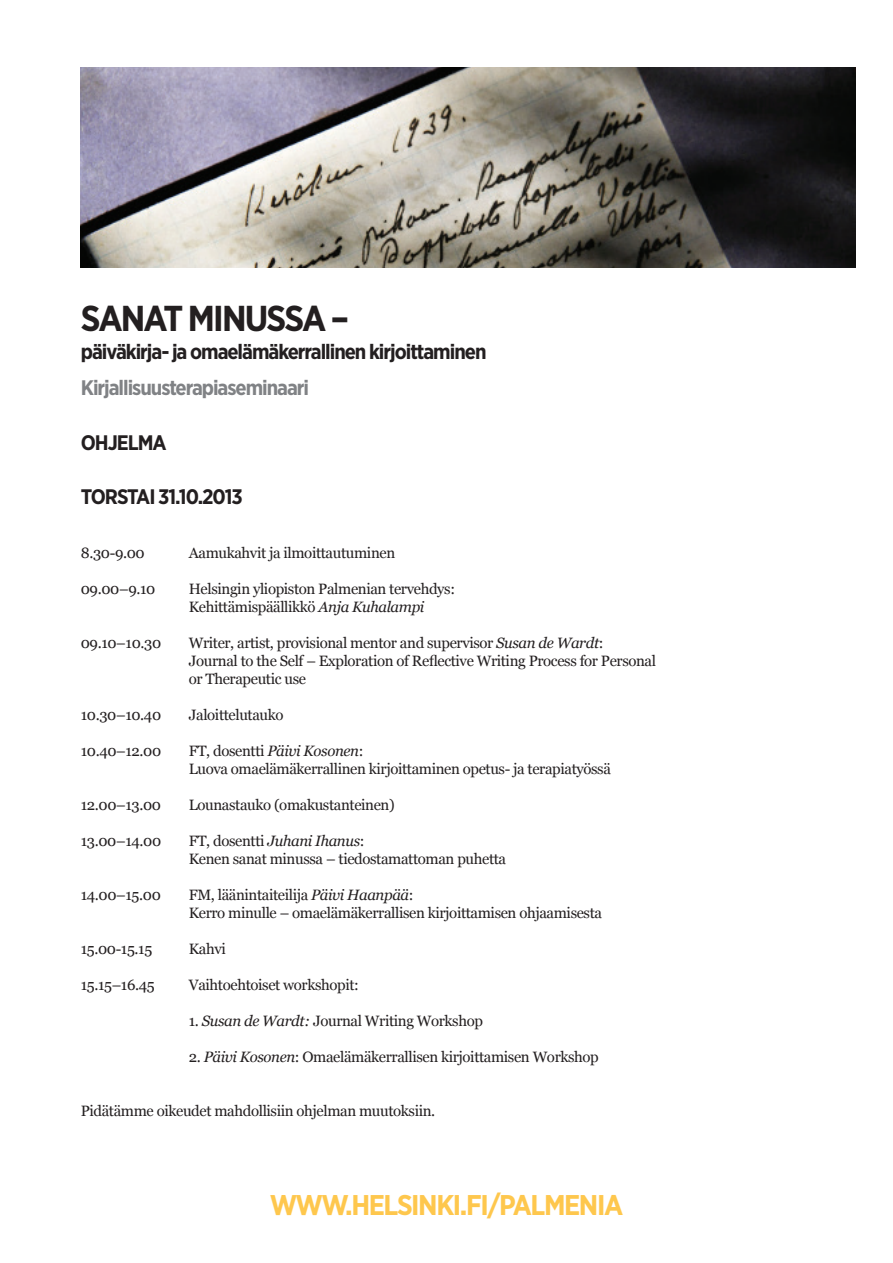
<style>
.page{position:relative;width:893px;height:1263px;background:#fff}
.page>*{position:absolute;margin:0;border:0;box-sizing:border-box;transform-origin:0 0}
.t1{font:700 36px "Gotham Narrow";color:#231f20}
.t2{font:700 28.5px "Gotham Narrow";letter-spacing:-.05em;color:#fec74d}
.t3{font:700 21px "Gotham Narrow";letter-spacing:-.05em;color:#231f20}
.t4{font:700 21px "Gotham Narrow";letter-spacing:-.05em;color:#808285}
.t5{font:15px/18px "Georgia";letter-spacing:-.025em;color:#231f20}
.s1{font-style:italic}
</style>
<div class="page">
<img style="left:81px;top:67px;width:775px;height:201px">
<h1 class="t1" style="left:81px;top:295px;width:22px">SANAT</h1>
<h1 class="t1" style="left:188px;top:295px;width:21px">MINUSSA</h1>
<h1 class="t1" style="left:331px;top:295px;width:20px">–</h1>
<h3 class="t3" style="left:81px;top:338px;width:407px">päiväkirja- ja omaelämäkerrallinen kirjoittaminen</h3>
<h3 class="t4" style="left:81px;top:374px;width:230px">Kirjallisuusterapiaseminaari</h3>
<h3 class="t3" style="left:81px;top:429px;width:40px">OHJELMA</h3>
<h3 class="t3" style="left:81px;top:483px;width:47px">TO RSTAI</h3>
<h3 class="t3" style="left:158px;top:483px;width:86px">31.10.2013</h3>
<p class="t5" style="left:81px;top:544px;width:66px">8.30-9.00</p>
<p class="t5" style="left:189px;top:544px;width:208px">Aamukahvit ja ilmoittautuminen</p>
<p class="t5" style="left:81px;top:580px;width:76px">09.00–9.10</p>
<p class="t5" style="left:189px;top:580px;width:268px">Helsingin yliopiston Palmenian tervehdys:<br>Kehittämispäällikkö <span class="s1">Anja Kuhalampi</span></p>
<p class="t5" style="left:81px;top:634px;width:82px">09.10–10.30</p>
<p class="t5" style="left:189px;top:634px;width:469px">Writer, artist, provisional mentor and supervisor <span class="s1">Susan de Wardt</span>:<br>Journal to the Self – Exploration of Reflective Writing Process for Personal or Therapeutic use</p>
<p class="t5" style="left:81px;top:706px;width:82px">10.30–10.40</p>
<p class="t5" style="left:189px;top:706px;width:96px">Jaloittelutauko</p>
<p class="t5" style="left:81px;top:742px;width:82px">10.40–12.00</p>
<p class="t5" style="left:189px;top:742px;width:424px">FT, dosentti <span class="s1">Päivi Kosonen</span>:<br>Luova omaelämäkerrallinen kirjoittaminen opetus- ja terapiatyössä</p>
<p class="t5" style="left:81px;top:796px;width:82px">12.00–13.00</p>
<p class="t5" style="left:189px;top:796px;width:207px">Lounastauko (omakustanteinen)</p>
<p class="t5" style="left:81px;top:832px;width:82px">13.00–14.00</p>
<p class="t5" style="left:189px;top:832px;width:319px">FT, dosentti <span class="s1">Juhani Ihanus</span>:<br>Kenen sanat minussa – tiedostamattoman puhetta</p>
<p class="t5" style="left:81px;top:886px;width:82px">14.00–15.00</p>
<p class="t5" style="left:189px;top:886px;width:415px">FM, läänintaiteilija <span class="s1">Päivi Haanpää</span>:<br>Kerro minulle – omaelämäkerrallisen kirjoittamisen ohjaamisesta</p>
<p class="t5" style="left:81px;top:940px;width:73px">15.00-15.15</p>
<p class="t5" style="left:189px;top:940px;width:39px">Kahvi</p>
<p class="t5" style="left:81px;top:976px;width:76px">15.15–16.45</p>
<p class="t5" style="left:189px;top:976px;width:172px">Vaihtoehtoiset workshopit:</p>
<p class="t5" style="left:189px;top:1012px;width:296px">1. <span class="s1">Susan de Wardt:</span> Journal Writing Workshop</p>
<p class="t5" style="left:189px;top:1048px;width:412px">2. <span class="s1">Päivi Kosonen</span>: Omaelämäkerrallisen kirjoittamisen Workshop</p>
<p class="t5" style="left:81px;top:1102px;width:356px">Pidätämme oikeudet mahdollisiin ohjelman muutoksiin.</p>
<h2 class="t2" style="left:270px;top:1187px;width:355px">www.helsinki.fi/palmenia</h2>
</div>
